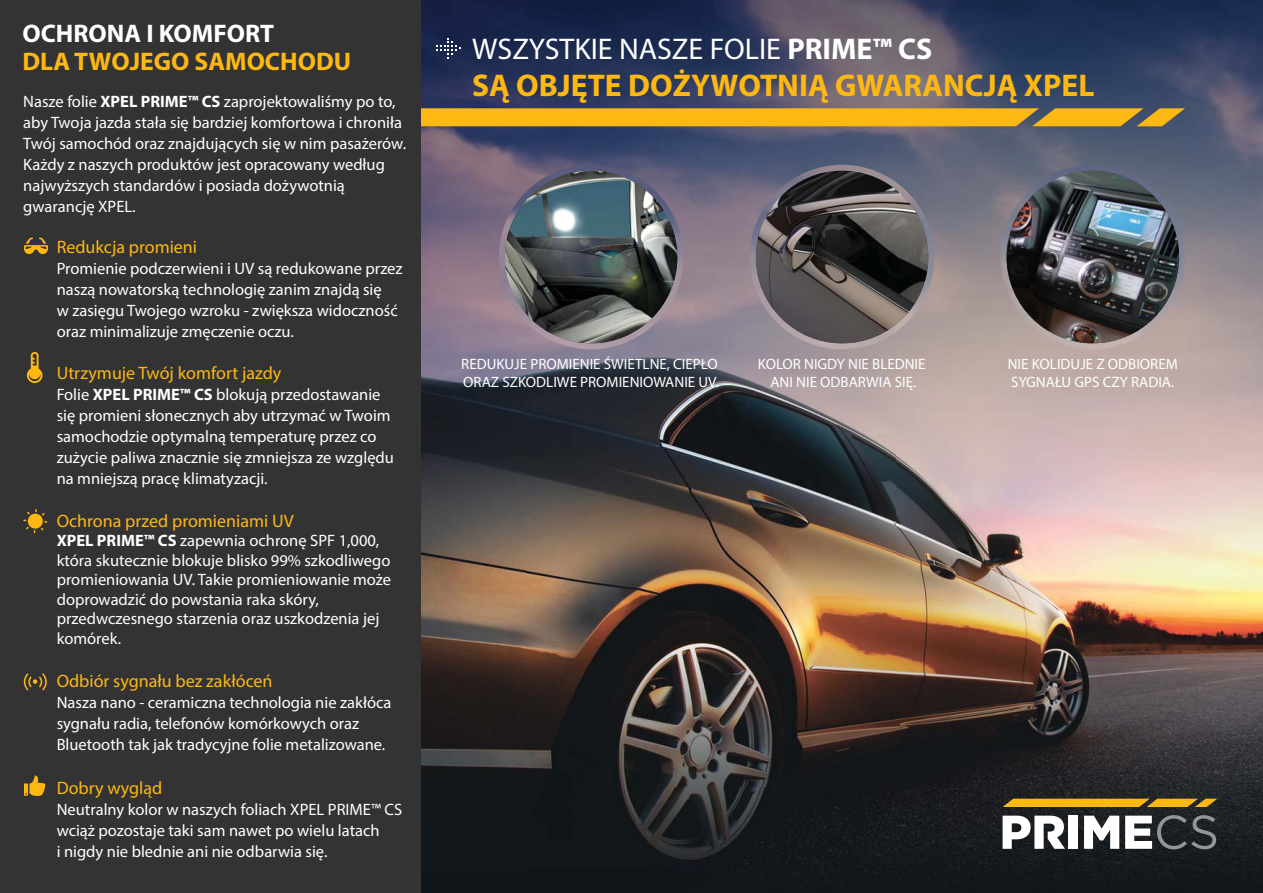
<style>
.page{position:relative;width:1263px;height:893px;background:#fff}
.page>*{position:absolute;margin:0;border:0;box-sizing:border-box;transform-origin:0 0}
.t1{font:700 31.5px "Myriad Pro";color:#fdb813}
.t2{font:30px "Myriad Pro";color:#fff}
.t3{font:700 25.5px "Myriad Pro";color:#fdb813}
.t4{font:700 25.5px "Myriad Pro";color:#fff}
.t5{font:18px "Myriad Pro";color:#fdb813}
.t6{font:16.5px/21px "Myriad Pro";color:#fff}
.t7{font:15px/18px "Myriad Pro";color:#fff}
.s1{font-weight:700}
</style>
<div class="page">
<img style="left:421px;top:0;width:842px;height:893px">
<svg style="left:421px;top:108px;width:764px;height:18px;background:#efb019"></svg>
<div style="left:0;top:0;width:421px;height:893px;background:#343334"></div>
<div style="left:1069px;top:816px;width:9px;height:33px;background:#fff"></div>
<svg style="left:1125px;top:815px;width:91px;height:34px"></svg>
<svg style="left:1002px;top:816px;width:63px;height:33px"></svg>
<svg style="left:1084px;top:816px;width:35px;height:33px"></svg>
<svg style="left:1002px;top:799px;width:215px;height:8px;background:#e2a615"></svg>
<svg style="left:436px;top:38px;width:25px;height:21px"></svg>
<img style="left:499px;top:165px;width:184px;height:184px">
<img style="left:505px;top:171px;width:172px;height:172px;border-radius:50%">
<img style="left:750px;top:165px;width:184px;height:184px">
<img style="left:756px;top:171px;width:172px;height:172px;border-radius:50%">
<img style="left:1000px;top:165px;width:185px;height:184px">
<img style="left:1006px;top:171px;width:173px;height:172px;border-radius:50%">
<svg style="left:24px;top:238px;width:24px;height:16px"></svg>
<svg style="left:27px;top:352px;width:15px;height:31px"></svg>
<svg style="left:23px;top:509px;width:24px;height:24px"></svg>
<div style="left:28px;top:514px;width:15px;height:15px;background:#fdb813;border-radius:50%"></div>
<svg style="left:24px;top:673px;width:23px;height:17px"></svg>
<svg style="left:24px;top:775px;width:22px;height:21px"></svg>
<h3 class="t4" style="left:22px;top:18px;width:253px">OCHRONA I KOMFORT</h3>
<h3 class="t3" style="left:22px;top:46px;width:330px">DLA TWOJEGO SAMOCHODU</h3>
<p class="t6" style="left:23px;top:92px;width:384px">Nasze folie <span class="s1">XPEL PRIME™ CS</span> zaprojektowaliśmy po to, aby Twoja jazda stała się bardziej komfortowa i chroniła Twój samochód oraz znajdujących się w nim pasażerów.<br>Każdy z naszych produktów jest opracowany według najwyższych standardów i posiada dożywotnią gwarancję XPEL.</p>
<p class="t5" style="left:57px;top:240px;width:142px">Redukcja promieni</p>
<p class="t6" style="left:57px;top:259px;width:347px">Promienie podczerwieni i UV są redukowane przez naszą nowatorską technologię zanim znajdą się<br>w zasięgu Twojego wzroku - zwiększa widoczność oraz minimalizuje zmęczenie oczu.</p>
<p class="t5" style="left:57px;top:366px;width:226px">Utrzymuje Twój komfort jazdy</p>
<p class="t6" style="left:57px;top:385px;width:339px">Folie <span class="s1">XPEL PRIME™ CS</span> blokują przedostawanie się promieni słonecznych aby utrzymać w Twoim samochodzie optymalną temperaturę przez co zużycie paliwa znacznie się zmniejsza ze względu na mniejszą pracę klimatyzacji.</p>
<p class="t5" style="left:57px;top:514px;width:239px">Ochrona przed promieniami UV</p>
<p class="t6" style="left:57px;top:533px;width:336px;line-height:19.5px"><span class="s1">XPEL PRIME™ CS</span> zapewnia ochronę SPF 1,000, która skutecznie blokuje blisko 99% szkodliwego promieniowania UV. Takie promieniowanie może doprowadzić do powstania raka skóry, przedwczesnego starzenia oraz uszkodzenia jej komórek.</p>
<p class="t5" style="left:57px;top:674px;width:217px">Odbiór sygnału bez zakłóceń</p>
<p class="t6" style="left:57px;top:694px;width:336px">Nasza nano - ceramiczna technologia nie zakłóca sygnału radia, telefonów komórkowych oraz<br>Bluetooth tak jak tradycyjne folie metalizowane.</p>
<p class="t5" style="left:57px;top:781px;width:107px">Dobry wygląd</p>
<p class="t6" style="left:57px;top:800px;width:347px">Neutralny kolor w naszych foliach XPEL PRIME™ CS wciąż pozostaje taki sam nawet po wielu latach<br>i nigdy nie blednie ani nie odbarwia się.</p>
<h2 class="t2" style="left:472px;top:37px;width:461px">WSZYSTKIE NASZE FOLIE <span class="s1">PRIME™ CS</span></h2>
<h1 class="t1" style="left:472px;top:67px;width:624px">SĄ OBJĘTE DOŻYWOTNIĄ GWARANCJĄ XPEL</h1>
<p class="t7" style="left:461px;top:356px;width:259px">REDUKUJE PROMIENIE ŚWIETLNE, CIEPŁO<br>ORAZ SZKODLIWE PROMIENIOWANIE UV.</p>
<p class="t7" style="left:758px;top:356px;width:169px;text-align:center">KOLOR NIGDY NIE BLEDNIE<br>ANI NIE ODBARWIA SIĘ.</p>
<p class="t7" style="left:1008px;top:356px;width:172px">NIE KOLIDUJE Z ODBIOREM<br>SYGNAŁU GPS CZY RADIA.</p>
</div>
